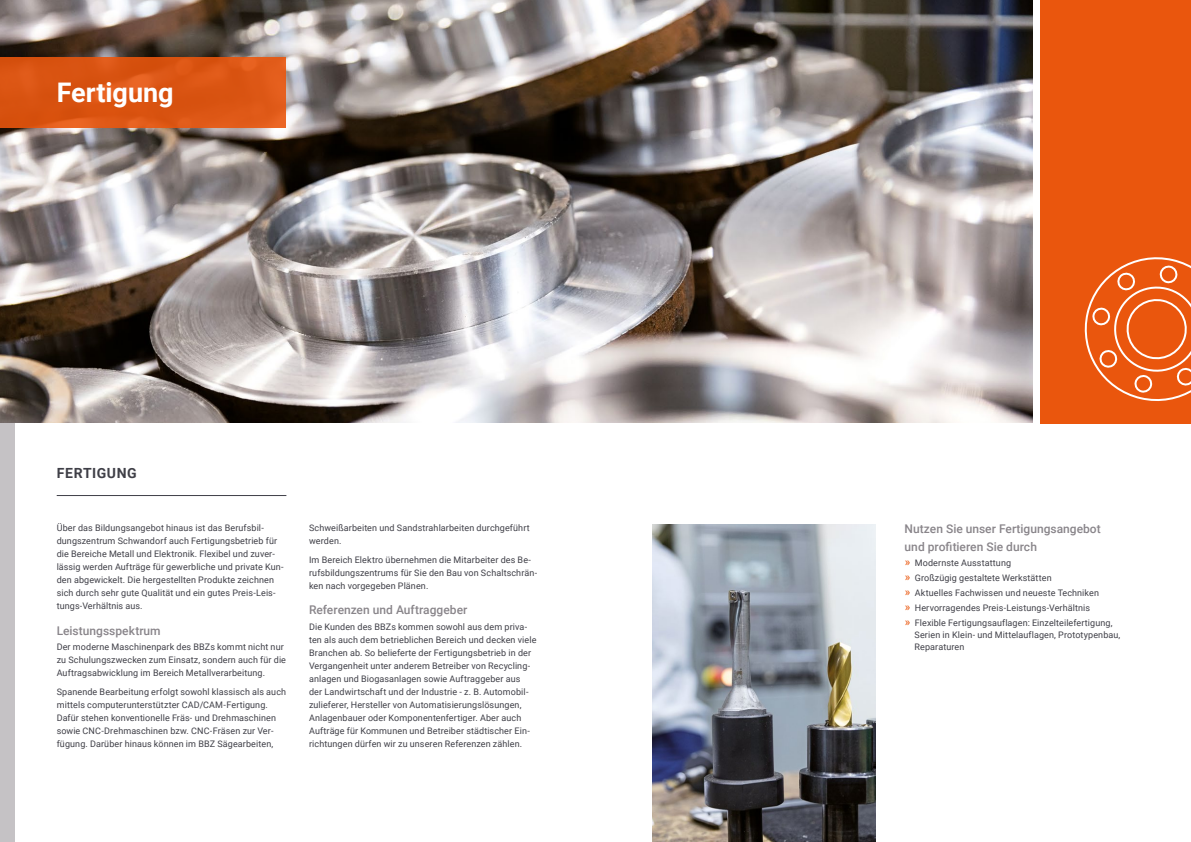
<style>
.page{position:relative;width:1191px;height:842px;background:#fff}
.page>*{position:absolute;margin:0;border:0;box-sizing:border-box;transform-origin:0 0}
.t1{font:700 27px "Roboto";color:#fff}
.t2{font:700 14px "Roboto";letter-spacing:.035em;color:#3f3f47}
.t3{font:500 12px/18px "Roboto";color:#89858a}
.t4{font:9px/13px "Roboto";letter-spacing:.01em;color:#3f3f47}
.s1{font-size:11.7px;color:#ea560d}
</style>
<div class="page">
<div style="left:0;top:0;width:14px;height:842px;background:#c5c2c5"></div>
<div style="left:1040px;top:0;width:151px;height:423px;background:#ea560d"></div>
<svg style="left:1084px;top:257px;width:107px;height:144px"></svg>
<img style="left:0;top:0;width:1032px;height:422px">
<svg style="left:0;top:57px;width:286px;height:71px;background:#db5513"></svg>
<hr style="left:57px;top:495px;width:229px;height:1px;background:#3f3f47">
<img style="left:652px;top:524px;width:223px;height:318px">
<h1 class="t1" style="left:57px;top:74px;width:118px">Fertigung</h1>
<h2 class="t2" style="left:57px;top:463px;width:81px">FERTIGUNG</h2>
<p class="t4" style="left:57px;top:521px;width:228px">Über das Bildungsangebot hinaus ist das Berufsbil&shy;dungszentrum Schwandorf auch Fertigungsbetrieb für die Bereiche Metall und Elektronik. Flexibel und zuver&shy;lässig werden Aufträge für gewerbliche und private Kun&shy;den abgewickelt. Die hergestellten Produkte zeichnen sich durch sehr gute Qualität und ein gutes Preis-Leis&shy;tungs-Verhältnis aus.</p>
<h3 class="t3" style="left:57px;top:621px;width:106px">Leistungsspektrum</h3>
<p class="t4" style="left:57px;top:640px;width:231px">Der moderne Maschinenpark des BBZs kommt nicht nur zu Schulungszwecken zum Einsatz, sondern auch für die<br>Auftragsabwicklung im Bereich Metallverarbeitung.</p>
<p class="t4" style="left:57px;top:685px;width:231px">Spanende Bearbeitung erfolgt sowohl klassisch als auch mittels computerunterstützter CAD/CAM-Fertigung.<br>Dafür stehen konventionelle Fräs- und Drehmaschinen sowie CNC-Drehmaschinen bzw. CNC-Fräsen zur Ver&shy;fügung. Darüber hinaus können im BBZ Sägearbeiten,</p>
<p class="t4" style="left:309px;top:521px;width:222px">Schweißarbeiten und Sandstrahlarbeiten durchgeführt werden.</p>
<p class="t4" style="left:309px;top:553px;width:230px">Im Bereich Elektro übernehmen die Mitarbeiter des Be&shy;rufsbildungszentrums für Sie den Bau von Schaltschrän&shy;ken nach vorgegeben Plänen.</p>
<h3 class="t3" style="left:309px;top:600px;width:160px">Referenzen und Auftraggeber</h3>
<p class="t4" style="left:309px;top:620px;width:229px">Die Kunden des BBZs kommen sowohl aus dem priva&shy;ten als auch dem betrieblichen Bereich und decken viele Branchen ab. So belieferte der Fertigungsbetrieb in der Vergangenheit unter anderem Betreiber von Recycling&shy;anlagen und Biogasanlagen sowie Auftraggeber aus<br>der Landwirtschaft und der Industrie - z. B. Automobil&shy;zulieferer, Hersteller von Automatisierungslösungen, Anlagenbauer oder Komponentenfertiger. Aber auch Aufträge für Kommunen und Betreiber städtischer Ein&shy;richtungen dürfen wir zu unseren Referenzen zählen.</p>
<h3 class="t3" style="left:904px;top:520px;width:198px">Nutzen Sie unser Fertigungsangebot und profitieren Sie durch</h3>
<p class="t4" style="left:904px;top:555px;width:209px;line-height:14.8px"><span class="s1">»</span> Modernste Ausstattung<br><span class="s1">»</span> Großzügig gestaltete Werkstätten<br><span class="s1">»</span> Aktuelles Fachwissen und neueste Techniken<br><span class="s1">»</span> Hervorragendes Preis-Leistungs-Verhältnis<br><span class="s1">»</span> Flexible Fertigungsauflagen: Einzelteilefertigung,</p>
<p class="t4" style="left:914px;top:628px;width:207px;line-height:12px">Serien in Klein- und Mittelauflagen, Prototypenbau,<br>Reparaturen</p>
</div>
